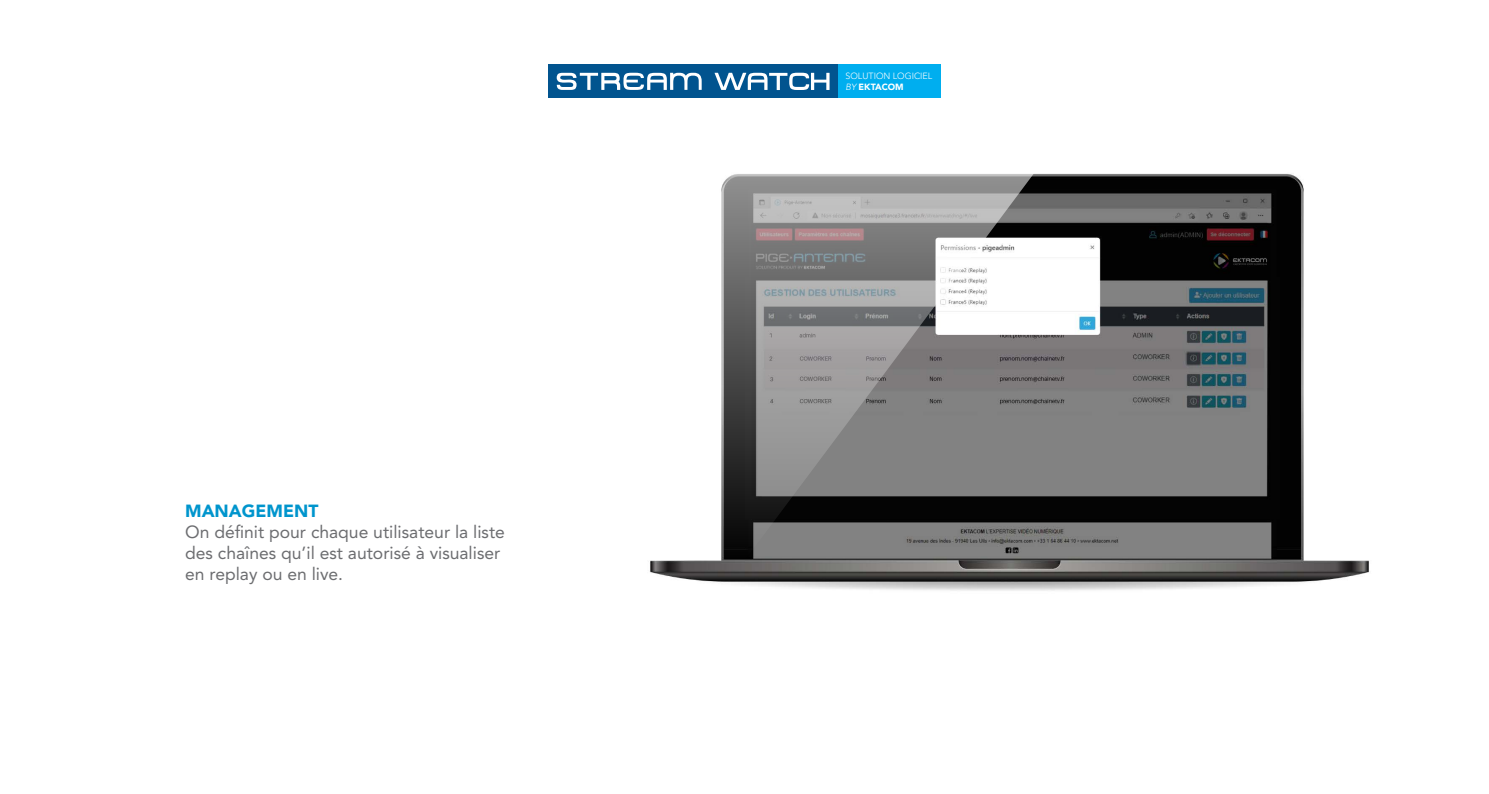
<style>
.page{position:relative;width:1489px;height:794px;background:#fff}
.page>*{position:absolute;margin:0;border:0;box-sizing:border-box;transform-origin:0 0}
.t1{font:17.5px/21px "Avenir LT Std";color:#6c6d70}
.t2{font:900 17.5px "Avenir LT Std";color:#0095cd}
.t3{font:300 8.92px/10.7px "Avenir LT Std";color:#fff}
.s1{font-style:italic}
.s2{font-weight:900}
</style>
<div class="page">
<div style="left:548px;top:65px;width:290px;height:33px;background:#01548f"></div>
<svg style="left:556px;top:73px;width:145px;height:17px"></svg>
<div style="left:838px;top:64px;width:102px;height:34px;background:#00aeef"></div>
<svg style="left:714px;top:73px;width:115px;height:17px"></svg>
<img style="left:650px;top:173px;width:719px;height:418px">
<svg style="left:650px;top:173px;width:399px;height:386px"></svg>
<p class="t2" style="left:185px;top:500px;width:135px">MANAGEMENT</p>
<p class="t1" style="left:185px;top:521px;width:321px">On définit pour chaque utilisateur la liste des chaînes qu’il est autorisé à visualiser en replay ou en live.</p>
<p class="t3" style="left:845px;top:71px;width:88px">SOLUTION LOGICIEL<br><span class="s1">BY</span> <span class="s2">EKTACOM</span></p>
</div>
